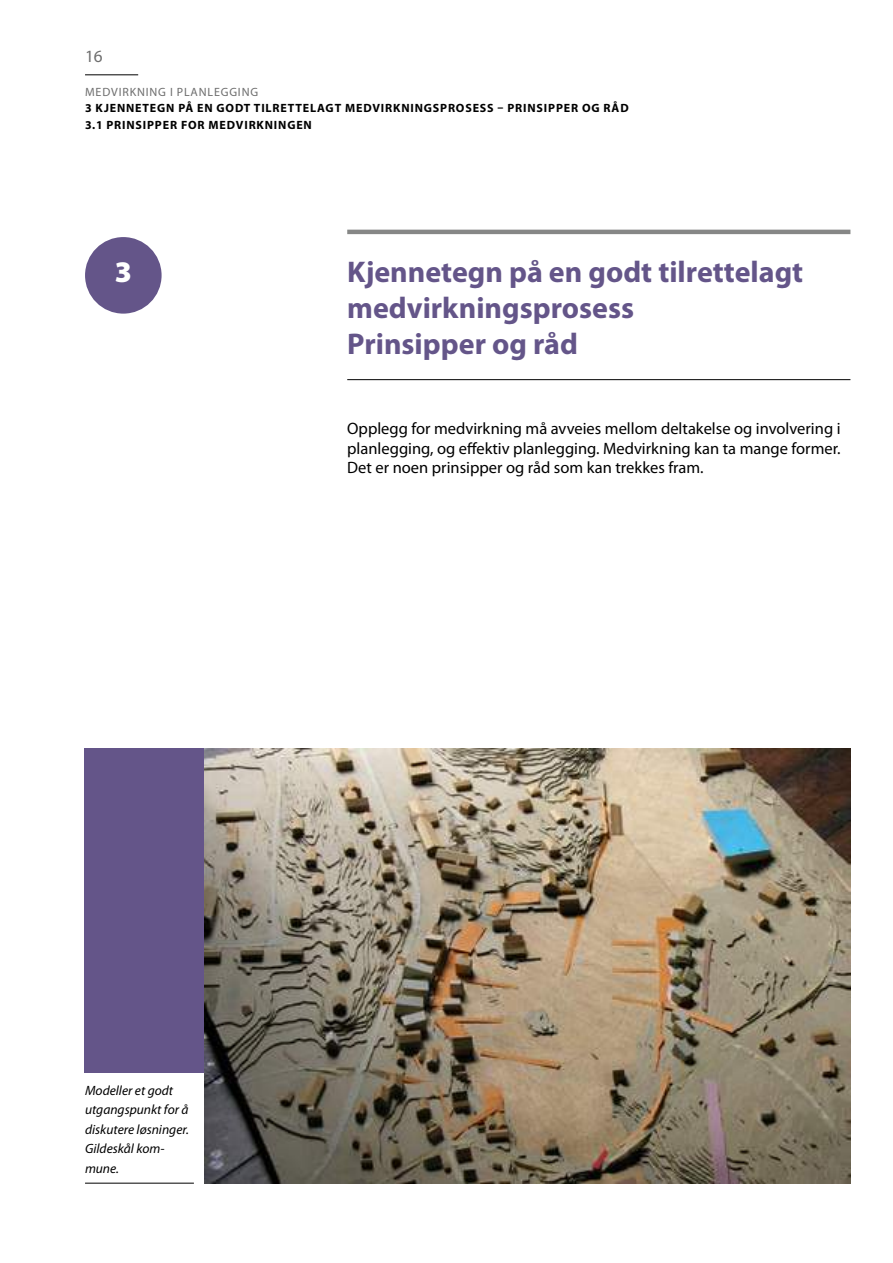
<style>
.page{position:relative;width:893px;height:1263px;background:#fff}
.page>*{position:absolute;margin:0;border:0;box-sizing:border-box;transform-origin:0 0}
.t1{font:700 30px/36px "Myriad Pro";color:#645589}
.t2{font:900 30px "Myriad Pro";color:#fff}
.t3{font:17.25px "Myriad Pro";color:#6e6e6e}
.t4{font:16.5px/19.5px "Myriad Pro";color:#000;text-align:justify}
.t5{font:italic 13.5px/19.5px "Myriad Pro";color:#000}
.t6{font:700 12px/16.5px "Myriad Pro";letter-spacing:.07em;color:#000}
.t7{font:12px "Myriad Pro";letter-spacing:.07em;color:#6e6e6e}
</style>
<div class="page">
<div style="left:84px;top:748px;width:241px;height:354px;background:#645589"></div>
<hr style="left:347px;top:379px;width:503px;height:1px;background:#000">
<hr style="left:347px;top:230px;width:503px;height:4px;background:#868786">
<div style="left:85px;top:237px;width:77px;height:77px;background:#645589;border-radius:50%"></div>
<hr style="left:85px;top:75px;width:53px;height:1px;background:#000">
<div style="left:64px;top:1073px;width:141px;height:124px;background:#fff"></div>
<hr style="left:85px;top:1183px;width:109px;height:1px;background:#000">
<img style="left:205px;top:748px;width:645px;height:435px">
<p class="t3" style="left:85px;top:45px;width:19px">16</p>
<p class="t7" style="left:85px;top:84px;width:174px">MEDVIRKNING I PLANLEGGING</p>
<p class="t6" style="left:85px;top:100px;width:545px">3 KJENNETEGN PÅ EN GODT TILRETTELAGT MEDVIRKNINGSPROSESS – PRINSIPPER OG RÅD<br>3.1 PRINSIPPER FOR MEDVIRKNINGEN</p>
<h1 class="t2" style="left:115px;top:252px;width:19px">3</h1>
<h1 class="t1" style="left:347px;top:253px;width:457px">Kjennetegn på en godt tilrettelagt medvirkningsprosess<br>Prinsipper og råd</h1>
<p class="t4" style="left:347px;top:419px;width:495px">Opplegg for medvirkning må avveies mellom deltakelse og involvering i planlegging, og effektiv planlegging. Medvirkning kan ta mange former.<br>Det er noen prinsipper og råd som kan trekkes fram.</p>
<p class="t5" style="left:85px;top:1080px;width:106px">Modeller et godt utgangspunkt for å diskutere løsninger.<br>Gildeskål kom&shy;mune.</p>
</div>
